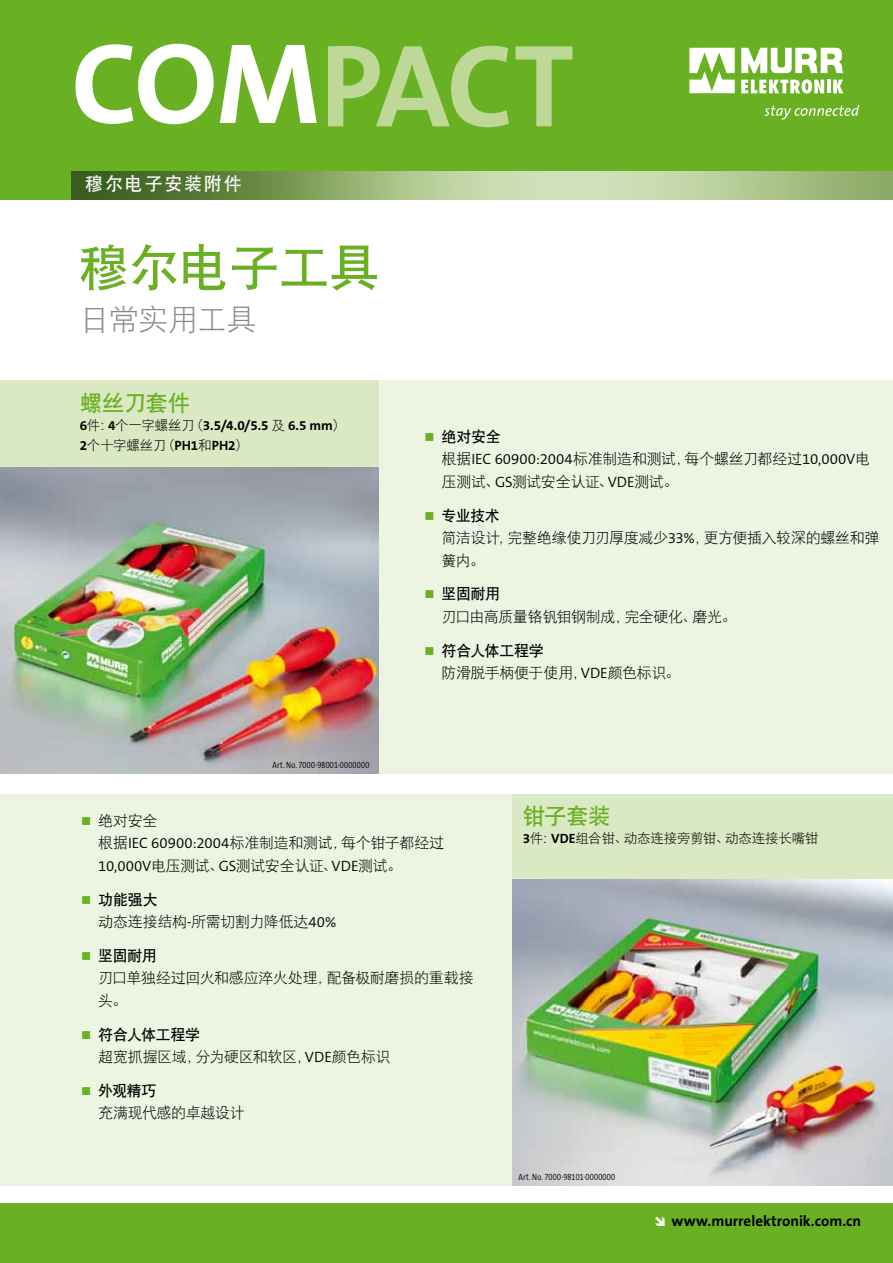
<style>
.page{position:relative;width:893px;height:1263px;background:#fff}
.page>*{position:absolute;margin:0;border:0;box-sizing:border-box;transform-origin:0 0}
.t1{font:49.5px "DF Hei GB W7";letter-spacing:-.005em;color:#6ab023}
.t2{font:30px "DF Hei GB W3";letter-spacing:-.01em;color:#87888a}
.t3{font:22.5px "DF Hei GB W7";letter-spacing:-.02em;color:#6ab023}
.t4{font:18px "DF Hei GB W7";letter-spacing:.1em;color:#fff}
.t5{font:15px/22.5px "DF Hei GB W3";letter-spacing:-.025em;color:#000}
.t6{font:300 15px "The Sans B4";color:#000}
.t7{font:15px "DF Hei GB W7";letter-spacing:-.025em;color:#000}
.t8{font:700 15px "The Sans B7";color:#000}
.t9{font:13.5px "DF Hei GB W3";letter-spacing:-.01em;color:#000}
.t10{font:700 13.5px "The Sans B7";color:#000}
.t11{font:300 9px "The Sans Cd TF4";letter-spacing:.03em;color:#000}
.s1{font-family:"DF Hei GB W3";font-weight:400}
.s2{font-family:"The Sans B7";font-weight:700}
.s3{font-family:"The Sans B4";font-weight:300}
</style>
<div class="page">
<div style="left:0;top:380px;width:893px;height:394px;background:#edf4e2"></div>
<div style="left:0;top:380px;width:378px;height:372px;background:#dae8c4"></div>
<img style="left:0;top:468px;width:378px;height:306px">
<div style="left:0;top:794px;width:893px;height:391px;background:#edf4e2"></div>
<div style="left:513px;top:794px;width:380px;height:391px;background:#dae8c4"></div>
<img style="left:513px;top:879px;width:380px;height:306px">
<div style="left:0;top:1203px;width:893px;height:60px;background:#6ab023"></div>
<div style="left:0;top:0;width:893px;height:199px;background:#6ab023"></div>
<svg style="left:328px;top:46px;width:244px;height:81px"></svg>
<svg style="left:689px;top:48px;width:46px;height:45px"></svg>
<svg style="left:741px;top:79px;width:83px;height:15px"></svg>
<hr style="left:827px;top:80px;width:4px;height:13px;background:#fff">
<svg style="left:833px;top:80px;width:10px;height:13px"></svg>
<svg style="left:741px;top:48px;width:102px;height:25px"></svg>
<svg style="left:765px;top:105px;width:94px;height:15px"></svg>
<img style="left:72px;top:172px;width:821px;height:27px">
<svg style="left:75px;top:44px;width:242px;height:80px"></svg>
<p class="t4" style="left:85px;top:174px;width:158px">穆尔电子安装附件</p>
<h1 class="t1" style="left:79px;top:241px;width:303px">穆尔电子工具</h1>
<h2 class="t2" style="left:80px;top:303px;width:178px">日常实用工具</h2>
<h3 class="t3" style="left:80px;top:391px;width:112px">螺丝刀套件</h3>
<p class="t10" style="left:80px;top:419px;width:267px">6<span class="s1">件：</span>4<span class="s1">个一字螺丝刀（</span>3.5/4.0/5.5 <span class="s1">及</span> 6.5 mm<span class="s1">）</span></p>
<p class="t9" style="left:80px;top:438px;width:170px"><span class="s2">2</span>个十字螺丝刀（<span class="s2">PH1</span>和<span class="s2">PH2</span>）</p>
<p class="t11" style="left:273px;top:760px;width:98px">Art. No. 7000-98001-0000000</p>
<p class="t7" style="left:442px;top:428px;width:61px">绝对安全</p>
<p class="t6" style="left:442px;top:451px;width:430px"><span class="s1">根据</span>IEC 60900:2004<span class="s1">标准制造和测试，每个螺丝刀都经过</span>10,000V<span class="s1">电</span></p>
<p class="t5" style="left:442px;top:470px;width:238px">压测试、<span class="s3">GS</span>测试安全认证、<span class="s3">VDE</span>测试。</p>
<p class="t7" style="left:442px;top:507px;width:60px">专业技术</p>
<p class="t5" style="left:442px;top:526px;width:439px">简洁设计，完整绝缘使刀刃厚度减少<span class="s3">33%</span>，更方便插入较深的螺丝和弹簧内。</p>
<p class="t7" style="left:442px;top:586px;width:60px">坚固耐用</p>
<p class="t5" style="left:442px;top:605px;width:296px">刃口由高质量铬钒钼钢制成，完全硬化、磨光。</p>
<p class="t7" style="left:442px;top:642px;width:104px">符合人体工程学</p>
<p class="t5" style="left:442px;top:661px;width:240px">防滑脱手柄便于使用，<span class="s3">VDE</span>颜色标识。</p>
<p class="t5" style="left:98px;top:809px;width:348px">绝对安全<br>根据<span class="s3">IEC 60900:2004</span>标准制造和测试，每个钳子都经过<br><span class="s3">10,000V</span>电压测试、<span class="s3">GS</span>测试安全认证、<span class="s3">VDE</span>测试。</p>
<p class="t7" style="left:98px;top:891px;width:61px">功能强大</p>
<p class="t5" style="left:98px;top:910px;width:240px">动态连接结构<span class="s3">-</span>所需切割力降低达<span class="s3">40%</span></p>
<p class="t7" style="left:98px;top:947px;width:60px">坚固耐用</p>
<p class="t5" style="left:98px;top:966px;width:377px">刃口单独经过回火和感应淬火处理，配备极耐磨损的重载接头。</p>
<p class="t7" style="left:98px;top:1026px;width:104px">符合人体工程学</p>
<p class="t5" style="left:98px;top:1045px;width:294px">超宽抓握区域，分为硬区和软区，<span class="s3">VDE</span>颜色标识</p>
<p class="t7" style="left:98px;top:1082px;width:60px">外观精巧</p>
<p class="t5" style="left:98px;top:1101px;width:148px">充满现代感的卓越设计</p>
<h3 class="t3" style="left:523px;top:804px;width:90px">钳子套装</h3>
<p class="t9" style="left:523px;top:831px;width:297px"><span class="s2">3</span>件：<span class="s2">VDE</span>组合钳、动态连接旁剪钳、动态连接长嘴钳</p>
<p class="t11" style="left:519px;top:1172px;width:98px">Art. No. 7000-98101-0000000</p>
<p class="t8" style="left:671px;top:1213px;width:191px">www.murrelektronik.com.cn</p>
</div>
